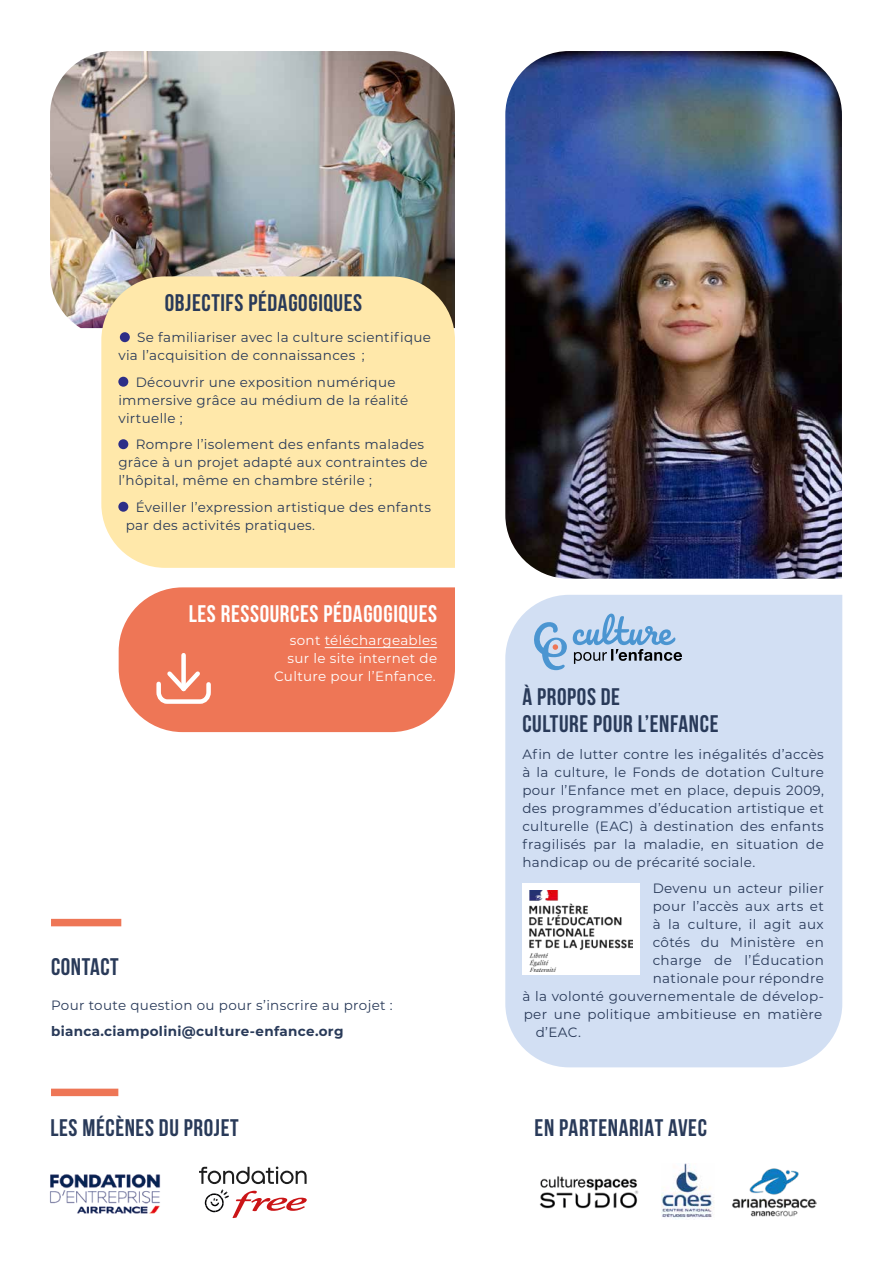
<style>
.page{position:relative;width:893px;height:1263px;background:#fff}
.page>*{position:absolute;margin:0;border:0;box-sizing:border-box;transform-origin:0 0}
.t1{font:700 24px/27px "Bebas Neue";letter-spacing:.025em;color:#293a59}
.t2{font:700 24px "Bebas Neue";letter-spacing:.025em;color:#fff}
.t3{font:13.5px/18px "Montserrat";letter-spacing:.025em;color:#293a59}
.t4{font:13.5px/18px "Montserrat";letter-spacing:.025em;color:#fff;text-align:right}
.t5{font:700 13.5px "Montserrat";letter-spacing:.025em;color:#293a59}
</style>
<div class="page">
<img style="left:505px;top:51px;width:337px;height:528px">
<img style="left:50px;top:51px;width:405px;height:277px">
<div style="left:101px;top:276px;width:354px;height:292px;background:#ffe8aa"></div>
<div style="left:120px;top:332px;width:10px;height:10px;background:#2d2e87;border-radius:50%"></div>
<div style="left:118px;top:377px;width:10px;height:10px;background:#2d2e87;border-radius:50%"></div>
<div style="left:118px;top:439px;width:10px;height:10px;background:#2d2e87;border-radius:50%"></div>
<div style="left:118px;top:502px;width:10px;height:10px;background:#2d2e87;border-radius:50%"></div>
<div style="left:505px;top:595px;width:337px;height:472px;background:#d2dff3"></div>
<div style="left:119px;top:587px;width:336px;height:145px;background:#ee7656"></div>
<hr style="left:325px;top:647px;width:112px;height:1px;background:#fff">
<div style="left:51px;top:1089px;width:67px;height:7px;background:#ee7656"></div>
<div style="left:522px;top:883px;width:118px;height:92px;background:#fff"></div>
<img style="left:530px;top:891px;width:102px;height:80px">
<div style="left:51px;top:919px;width:70px;height:7px;background:#ee7656"></div>
<svg style="left:573px;top:614px;width:109px;height:50px"></svg>
<svg style="left:532px;top:621px;width:35px;height:49px"></svg>
<div style="left:181px;top:655px;width:5px;height:33px;background:#fff"></div>
<svg style="left:154px;top:667px;width:59px;height:39px"></svg>
<img style="left:50px;top:1174px;width:111px;height:40px">
<svg style="left:199px;top:1166px;width:108px;height:52px"></svg>
<img style="left:662px;top:1164px;width:52px;height:55px">
<img style="left:732px;top:1168px;width:85px;height:49px">
<img style="left:539px;top:1176px;width:100px;height:33px">
<h1 class="t1" style="left:165px;top:289px;width:199px">OBJECTIFS PÉDAGOGIQUES</h1>
<p class="t3" style="left:118px;top:328px;width:314px;text-indent:19px">Se familiariser avec la culture scientifique via l’acquisition de connaissances ;</p>
<p class="t3" style="left:118px;top:372px;width:291px;text-indent:17px">Découvrir une exposition numérique immersive grâce au médium de la réalité virtuelle ;</p>
<p class="t3" style="left:118px;top:435px;width:311px;text-indent:17px">Rompre l’isolement des enfants malades grâce à un projet adapté aux contraintes de l’hôpital, même en chambre stérile ;</p>
<p class="t3" style="left:126px;top:497px;width:307px;text-indent:10px">Éveiller l’expression artistique des enfants par des activités pratiques.</p>
<h1 class="t2" style="left:189px;top:601px;width:250px">LES RESSOURCES PÉDAGOGIQUES</h1>
<p class="t4" style="left:274px;top:630px;width:165px">sont téléchargeables sur le site internet de<br>Culture pour l’Enfance.</p>
<h1 class="t1" style="left:51px;top:952px;width:69px">CONTACT</h1>
<p class="t3" style="left:51px;top:995px;width:343px">Pour toute question ou pour s’inscrire au projet :</p>
<p class="t5" style="left:51px;top:1021px;width:294px">bianca.ciampolini@culture-enfance.org</p>
<h1 class="t1" style="left:522px;top:683px;width:198px">À PROPOS DE<br>CULTURE POUR L’ENFANCE</h1>
<p class="t3" style="left:522px;top:744px;width:303px;text-align:justify">Afin de lutter contre les inégalités d’accès à la culture, le Fonds de dotation Culture pour l’Enfance met en place, depuis 2009, des programmes d’éducation artistique et culturelle (EAC) à destination des enfants fragilisés par la maladie, en situation de handicap ou de précarité sociale.</p>
<p class="t3" style="left:653px;top:879px;width:173px">Devenu un acteur pilier</p>
<p class="t3" style="left:653px;top:897px;width:173px">pour l’accès aux arts et</p>
<p class="t3" style="left:653px;top:915px;width:173px">à la culture, il agit aux</p>
<p class="t3" style="left:653px;top:933px;width:173px">côtés du Ministère en</p>
<p class="t3" style="left:653px;top:951px;width:173px">charge de l’Éducation</p>
<p class="t3" style="left:653px;top:969px;width:173px">nationale pour répondre</p>
<p class="t3" style="left:522px;top:987px;width:303px">à la volonté gouvernementale de dévelop-</p>
<p class="t3" style="left:524px;top:1005px;width:300px">per une politique ambitieuse en matière</p>
<p class="t3" style="left:536px;top:1023px;width:47px">d’EAC.</p>
<h1 class="t1" style="left:50px;top:1114px;width:190px">LES MÉCÈNES DU PROJET</h1>
<h1 class="t1" style="left:535px;top:1114px;width:174px">EN PARTENARIAT AVEC</h1>
</div>
